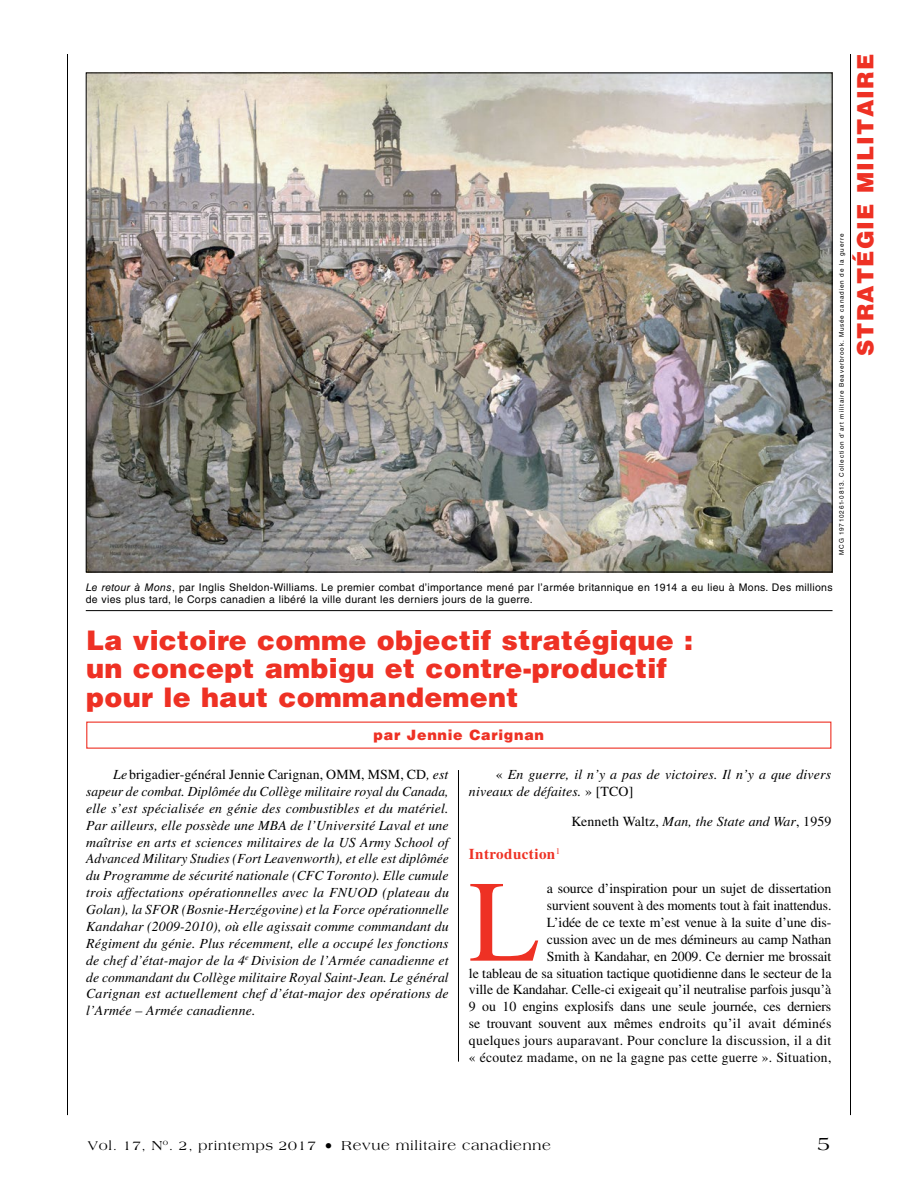
<style>
.page{position:relative;width:918px;height:1188px;background:#fff}
.page>*{position:absolute;margin:0;border:0;box-sizing:border-box;transform-origin:0 0}
.t1{font:115.8px "Times LT Std";color:#ee3124}
.t2{font:900 27px/28.5px "Helvetica LT Std";letter-spacing:.01em;color:#ee3124}
.t3{font:900 22.5px "Helvetica LT Std";letter-spacing:.05em;color:#ee3124}
.t4{font:19.5px "Americana Std";color:#000}
.t5{font:700 15px "Times LT Std";letter-spacing:.03em;color:#ee3124}
.t6{font:900 14.25px "Helvetica LT Std";letter-spacing:.05em;color:#ee3124}
.t7{font:italic 13.8px/16.8px "Times LT Std";letter-spacing:.01em;color:#000;text-align:justify}
.t8{font:13.8px/16.8px "Times LT Std";letter-spacing:-.005em;color:#000;text-align:right}
.t9{font:13.8px "Americana Std";letter-spacing:.05em;color:#000}
.t10{font:10.5px/12.8px "Helvetica LT Std";letter-spacing:.03em;color:#000}
.t11{font:6.3px "Helvetica LT Std";letter-spacing:.125em;color:#000}
.s1{font-style:italic}
.s2{font-style:normal}
.s3{font-size:13.5px}
.s4{font-size:16.5px}
</style>
<div class="page">
<hr style="left:850px;top:54px;width:1px;height:1061px;background:#000">
<hr style="left:67px;top:54px;width:1px;height:1061px;background:#000">
<img style="left:88px;top:75px;width:743px;height:495px">
<hr style="left:458px;top:770px;width:1px;height:292px;background:#000">
<hr style="left:86px;top:610px;width:747px;height:1px;background:#000">
<h3 class="t3" style="left:851px;top:356px;width:304px;rotate:-90deg">STRATÉGIE MILITAIRE</h3>
<p class="t11" style="left:838px;top:555px;width:323px;rotate:-90deg">MCG 19710261-0813. Collection d’art militaire Beaverbrook. Musée canadien de la guerre</p>
<p class="t10" style="left:86px;top:581px;width:748px"><span class="s1">Le retour à Mons</span>, par Inglis Sheldon-Williams. Le premier combat d’importance mené par l’armée britannique en 1914 a eu lieu à Mons. Des millions de vies plus tard, le Corps canadien a libéré la ville durant les derniers jours de la guerre.</p>
<h2 class="t2" style="left:86px;top:625px;width:608px">La victoire comme objectif stratégique : un concept ambigu et contre-productif pour le haut commandement</h2>
<p class="t6" style="left:374px;top:726px;width:172px">par Jennie Carignan</p>
<p class="t7" style="left:86px;top:766px;width:364px;text-indent:27px">Le <span class="s2">brigadier-général Jennie Carignan, OMM, MSM, CD</span>, est sapeur de combat. Diplômée du Collège militaire royal du Canada, elle s’est spécialisée en génie des combustibles et du matériel.<br>Par ailleurs, elle possède une MBA de l’Université Laval et une maîtrise en arts et sciences militaires de la US Army School of Advanced Military Studies (Fort Leavenworth), et elle est diplômée du Programme de sécurité nationale (CFC Toronto). Elle cumule trois affectations opérationnelles avec la FNUOD (plateau du Golan), la SFOR (Bosnie-Herzégovine) et la Force opérationnelle Kandahar (2009-2010), où elle agissait comme commandant du Régiment du génie. Plus récemment, elle a occupé les fonctions de chef d’état-major de la 4<sup>e</sup> Division de l’Armée canadienne et de commandant du Collège militaire Royal Saint-Jean. Le général Carignan est actuellement chef d’état-major des opérations de l’Armée – Armée canadienne.</p>
<p class="t7" style="left:469px;top:766px;width:364px;text-indent:27px"><span class="s2">«</span> En guerre, il n’y a pas de victoires. Il n’y a que divers niveaux de défaites. <span class="s2">» [TCO]</span></p>
<p class="t8" style="left:571px;top:813px;width:261px">Kenneth Waltz, <span class="s1">Man, the State and War</span>, 1959</p>
<p class="t5" style="left:469px;top:845px;width:93px">Introduction<sup>1</sup></p>
<h1 class="t1" style="left:469px;top:857px;width:72px">L</h1>
<p class="t8" style="left:469px;top:880px;width:364px">a source d’inspiration pour un sujet de dissertation<br>survient souvent à des moments tout à fait inattendus.<br>L’idée de ce texte m’est venue à la suite d’une dis-<br>cussion avec un de mes démineurs au camp Nathan<br>Smith à Kandahar, en 2009. Ce dernier me brossait<br>le tableau de sa situation tactique quotidienne dans le secteur de la ville de Kandahar. Celle-ci exigeait qu’il neutralise parfois jusqu’à 9 ou 10 engins explosifs dans une seule journée, ces derniers se trouvant souvent aux mêmes endroits qu’il avait déminés quelques jours auparavant. Pour conclure la discussion, il a dit « écoutez madame, on ne la gagne pas cette guerre ». Situation,</p>
<p class="t9" style="left:88px;top:1137px;width:464px"><span class="s3">Vol. 17,</span> N<sup>o</sup>. <span class="s3">2, printemps 2017</span> <span class="s4">•</span> Revue militaire canadienne</p>
<h3 class="t4" style="left:817px;top:1132px;width:14px">5</h3>
</div>
